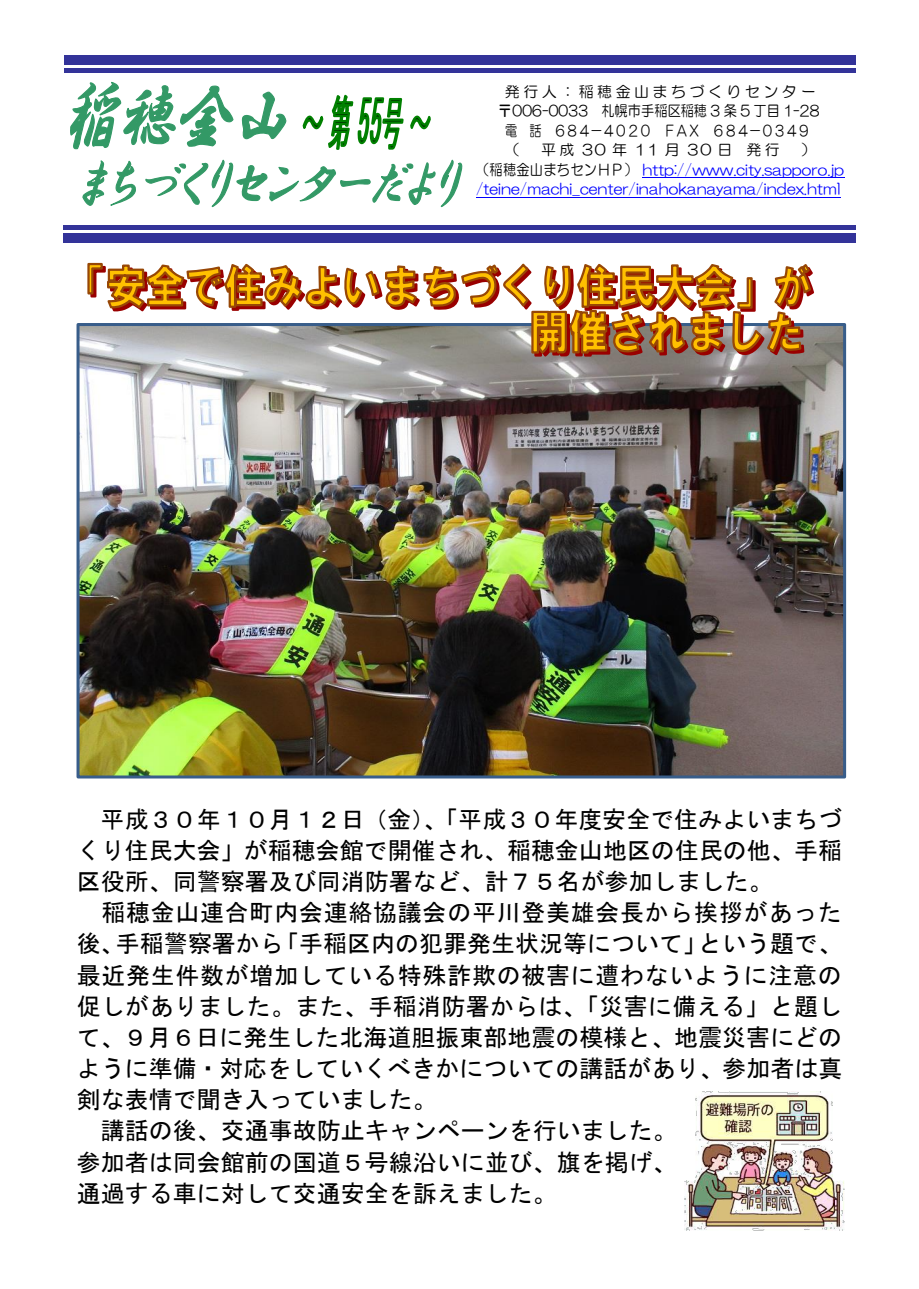
<style>
.page{position:relative;width:919px;height:1289px;background:#fff}
.page>*{position:absolute;margin:0;border:0;box-sizing:border-box;transform-origin:0 0}
.t1{font:24px/31.2px "MS Gothic";letter-spacing:.005em;color:#000;text-align:justify}
.t2{font:24px "MS Gothic";letter-spacing:.03em;color:#000}
.t3{font:15px/19.5px "HG Maru Gothic MPRO";color:#00f}
.t4{font:15px "HG Maru Gothic MPRO";letter-spacing:.015em;color:#000}
.t5{font:15px "HG Maru Gothic MPRO";letter-spacing:.015em;color:#000;scale:.81 1}
.t6{font:15px "HG Maru Gothic MPRO";letter-spacing:.24em;color:#000}
.t7{font:15px "HG Maru Gothic MPRO";letter-spacing:.415em;color:#000}
.s1{color:#000}
</style>
<div class="page">
<div style="left:64px;top:55px;width:791px;height:9px;background:#339"></div>
<hr style="left:64px;top:69px;width:791px;height:4px;background:#339">
<div style="left:63px;top:234px;width:792px;height:9px;background:#339"></div>
<hr style="left:63px;top:225px;width:792px;height:4px;background:#339">
<svg style="left:70px;top:81px;width:392px;height:127px"></svg>
<hr style="left:642px;top:177px;width:202px;height:1px;background:#00f">
<hr style="left:476px;top:197px;width:365px;height:1px;background:#00f">
<img style="left:80px;top:327px;width:762px;height:447px">
<svg style="left:86px;top:262px;width:729px;height:97px"></svg>
<img style="left:684px;top:1091px;width:160px;height:139px">
<p class="t6" style="left:505px;top:84px;width:312px">発行人：稲穂金山まちづくりセンター</p>
<p class="t4" style="left:497px;top:104px;width:323px">〒006-0033 札幌市手稲区稲穂 3 条 5 丁目 1-28</p>
<p class="t5" style="left:505px;top:123px;width:378px">電 話 ６８４－４０２０ ＦＡＸ ６８４－０３４９</p>
<p class="t4" style="left:505px;top:142px;width:16px">（</p>
<p class="t7" style="left:541px;top:142px;width:240px">平成30年11月30日 発行</p>
<p class="t3" style="left:476px;top:140px;width:369px;text-indent:325px"><span class="s1">）<br>（稲穂金山まちセンＨＰ）</span> http://www.city.sapporo.jp /teine/machi_center/inahokanayama/index.html</p>
<p class="t1" style="left:77px;top:803px;width:767px;text-indent:24px">平成３０年１０月１２日（金）、「平成３０年度安全で住みよいまちづくり住民大会」が稲穂会館で開催され、稲穂金山地区の住民の他、手稲区役所、同警察署及び同消防署など、計７５名が参加しました。</p>
<p class="t2" style="left:101px;top:900px;width:741px">稲穂金山連合町内会連絡協議会の平川登美雄会長から挨拶があった</p>
<p class="t1" style="left:77px;top:928px;width:767px">後、手稲警察署から「手稲区内の犯罪発生状況等について」という題で、</p>
<p class="t2" style="left:77px;top:962px;width:766px">最近発生件数が増加している特殊詐欺の被害に遭わないように注意の</p>
<p class="t1" style="left:77px;top:990px;width:767px">促しがありました。また、手稲消防署からは、「災害に備える」と題し</p>
<p class="t1" style="left:77px;top:1021px;width:767px">て、９月６日に発生した北海道胆振東部地震の模様と、地震災害にどの</p>
<p class="t1" style="left:77px;top:1052px;width:767px">ように準備・対応をしていくべきかについての講話があり、参加者は真</p>
<p class="t1" style="left:77px;top:1083px;width:361px">剣な表情で聞き入っていました。</p>
<p class="t1" style="left:101px;top:1115px;width:577px">講話の後、交通事故防止キャンペーンを行いました。</p>
<p class="t1" style="left:77px;top:1146px;width:601px">参加者は同会館前の国道５号線沿いに並び、旗を掲げ、</p>
<p class="t1" style="left:77px;top:1177px;width:481px">通過する車に対して交通安全を訴えました。</p>
</div>
